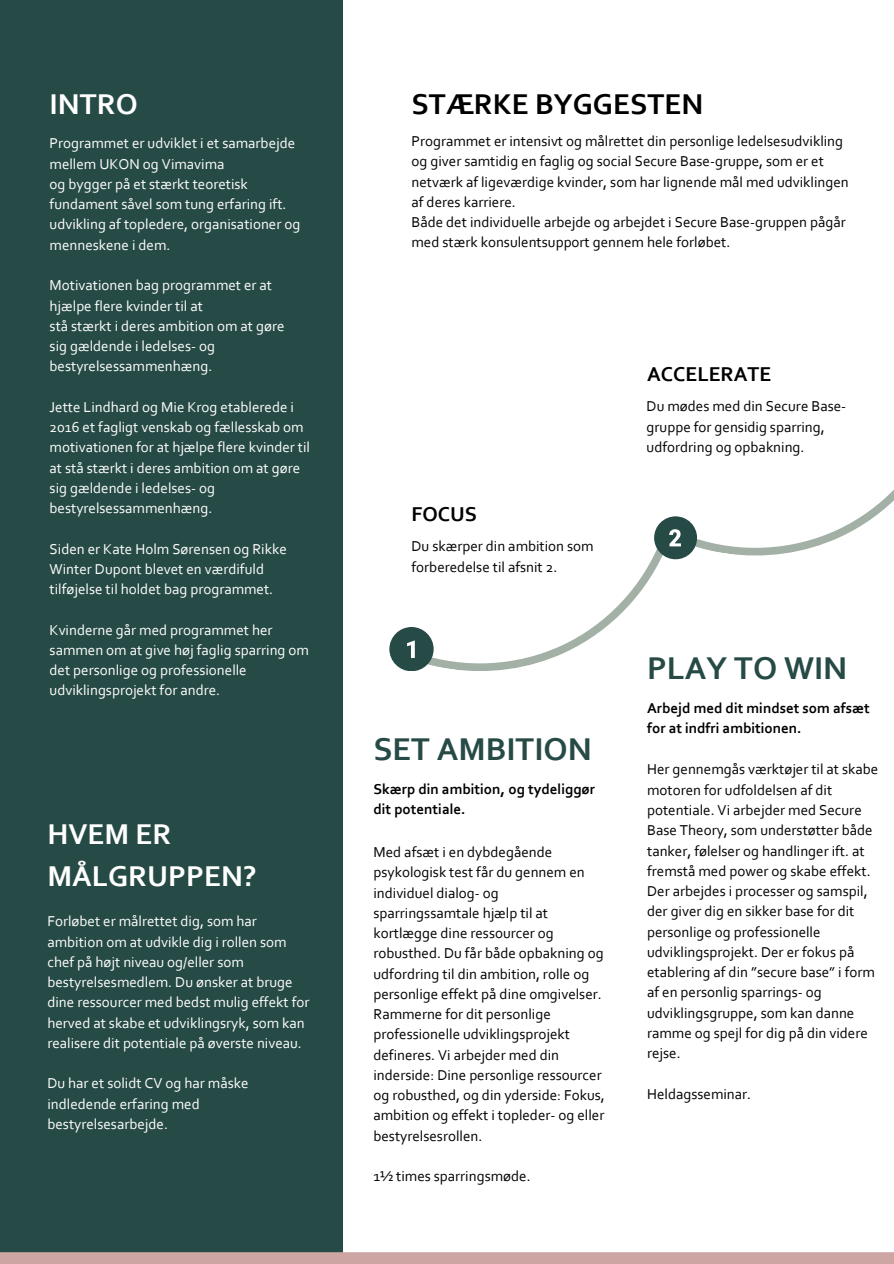
<style>
.page{position:relative;width:894px;height:1264px;background:#fff}
.page>*{position:absolute;margin:0;border:0;box-sizing:border-box;transform-origin:0 0}
.t1{font:700 33px "Corbel";color:#264a45}
.t2{font:700 30px/41.7px "Corbel";color:#fff}
.t3{font:700 30px "Corbel";color:#000}
.t4{font:700 21px "Corbel";color:#000}
.t5{font:15px/20.2px "Corbel";color:#000}
.t6{font:15px/20.2px "Corbel";color:#fff}
.t7{font:700 15px/20.2px "Corbel";color:#000}
</style>
<div class="page">
<svg style="left:416px;top:529px;width:251px;height:142px"></svg>
<svg style="left:686px;top:491px;width:207px;height:66px"></svg>
<div style="left:389px;top:627px;width:44px;height:44px;background:#264a45;border-radius:50%"></div>
<svg style="left:407px;top:640px;width:7px;height:18px"></svg>
<div style="left:654px;top:516px;width:42px;height:43px;background:#264a45;border-radius:50%"></div>
<svg style="left:669px;top:529px;width:11px;height:17px"></svg>
<div style="left:0;top:0;width:343px;height:1263px;background:#264a45"></div>
<div style="left:0;top:1252px;width:893px;height:11px;background:#cda6a3"></div>
<h1 class="t2" style="left:50px;top:86px;width:90px">INTRO</h1>
<p class="t6" style="left:50px;top:135px;width:247px">Programmet er udviklet i et samarbejde mellem UKON og Vimavima</p>
<p class="t6" style="left:50px;top:175px;width:200px">og bygger på et stærkt teoretisk</p>
<p class="t6" style="left:50px;top:195px;width:252px">fundament såvel som tung erfaring ift. udvikling af topledere, organisationer og menneskene i dem.</p>
<p class="t6" style="left:50px;top:276px;width:224px">Motivationen bag programmet er at hjælpe flere kvinder til at</p>
<p class="t6" style="left:50px;top:317px;width:236px">stå stærkt i deres ambition om at gøre</p>
<p class="t6" style="left:50px;top:337px;width:167px">sig gældende i ledelses- og bestyrelsessammenhæng.</p>
<p class="t6" style="left:50px;top:398px;width:262px">Jette Lindhard og Mie Krog etablerede i 2016 et fagligt venskab og fællesskab om motivationen for at hjælpe flere kvinder til at stå stærkt i deres ambition om at gøre</p>
<h1 class="t6" style="left:50px;top:479px;width:167px">sig gældende i ledelses- og bestyrelsessammenhæng.</h1>
<p class="t6" style="left:50px;top:540px;width:239px">Siden er Kate Holm Sørensen og Rikke<br>Winter Dupont blevet en værdifuld tilføjelse til holdet bag programmet.</p>
<p class="t6" style="left:50px;top:621px;width:261px">Kvinderne går med programmet her sammen om at give høj faglig sparring om det personlige og professionelle udviklingsprojekt for andre.</p>
<p class="t2" style="left:47px;top:815px;width:210px">HVEM ER<br>MÅLGRUPPEN?</p>
<p class="t6" style="left:47px;top:912px;width:263px">Forløbet er målrettet dig, som har ambition om at udvikle dig i rollen som chef på højt niveau og/eller som bestyrelsesmedlem. Du ønsker at bruge dine ressourcer med bedst mulig effekt for herved at skabe et udviklingsryk, som kan realisere dit potentiale på øverste niveau.</p>
<h2 class="t6" style="left:47px;top:1074px;width:202px">Du har et solidt CV og har måske indledende erfaring med bestyrelsesarbejde.</h2>
<p class="t3" style="left:411px;top:92px;width:293px">STÆRKE BYGGESTEN</p>
<p class="t5" style="left:411px;top:132px;width:438px">Programmet er intensivt og målrettet din personlige ledelsesudvikling og giver samtidig en faglig og social Secure Base-gruppe, som er et netværk af ligeværdige kvinder, som har lignende mål med udviklingen af deres karriere.</p>
<p class="t5" style="left:411px;top:213px;width:435px">Både det individuelle arbejde og arbejdet i Secure Base-gruppen pågår med stærk konsulentsupport gennem hele forløbet.</p>
<p class="t4" style="left:411px;top:505px;width:67px">FOCUS</p>
<p class="t5" style="left:411px;top:537px;width:184px">Du skærper din ambition som forberedelse til afsnit 2.</p>
<h2 class="t1" style="left:373px;top:735px;width:220px">SET AMBITION</h2>
<p class="t7" style="left:373px;top:780px;width:223px">Skærp din ambition, og tydeliggør dit potentiale.</p>
<p class="t5" style="left:373px;top:843px;width:233px">Med afsæt i en dybdegående psykologisk test får du gennem en individuel dialog- og sparringssamtale hjælp til at kortlægge dine ressourcer og robusthed. Du får både opbakning og udfordring til din ambition, rolle og personlige effekt på dine omgivelser.<br>Rammerne for dit personlige professionelle udviklingsprojekt defineres. Vi arbejder med din inderside: Dine personlige ressourcer og robusthed, og din yderside: Fokus, ambition og effekt i topleder- og eller bestyrelsesrollen.</p>
<p class="t5" style="left:373px;top:1167px;width:159px">1½ times sparringsmøde.</p>
<h1 class="t4" style="left:647px;top:365px;width:126px">ACCELERATE</h1>
<p class="t5" style="left:646px;top:397px;width:201px">Du mødes med din Secure Base&shy;gruppe for gensidig sparring, udfordring og opbakning.</p>
<p class="t1" style="left:647px;top:654px;width:201px">PLAY TO WIN</p>
<h1 class="t7" style="left:647px;top:699px;width:224px">Arbejd med dit mindset som afsæt for at indfri ambitionen.</h1>
<h3 class="t5" style="left:647px;top:760px;width:233px">Her gennemgås værktøjer til at skabe motoren for udfoldelsen af dit potentiale. Vi arbejder med Secure<br>Base Theory, som understøtter både tanker, følelser og handlinger ift. at fremstå med power og skabe effekt.<br>Der arbejdes i processer og samspil, der giver dig en sikker base for dit personlige og professionelle udviklingsprojekt. Der er fokus på etablering af din ”secure base” i form af en personlig sparrings- og udviklingsgruppe, som kan danne ramme og spejl for dig på din videre rejse.</h3>
<h1 class="t5" style="left:647px;top:1084px;width:105px">Heldagsseminar.</h1>
</div>
